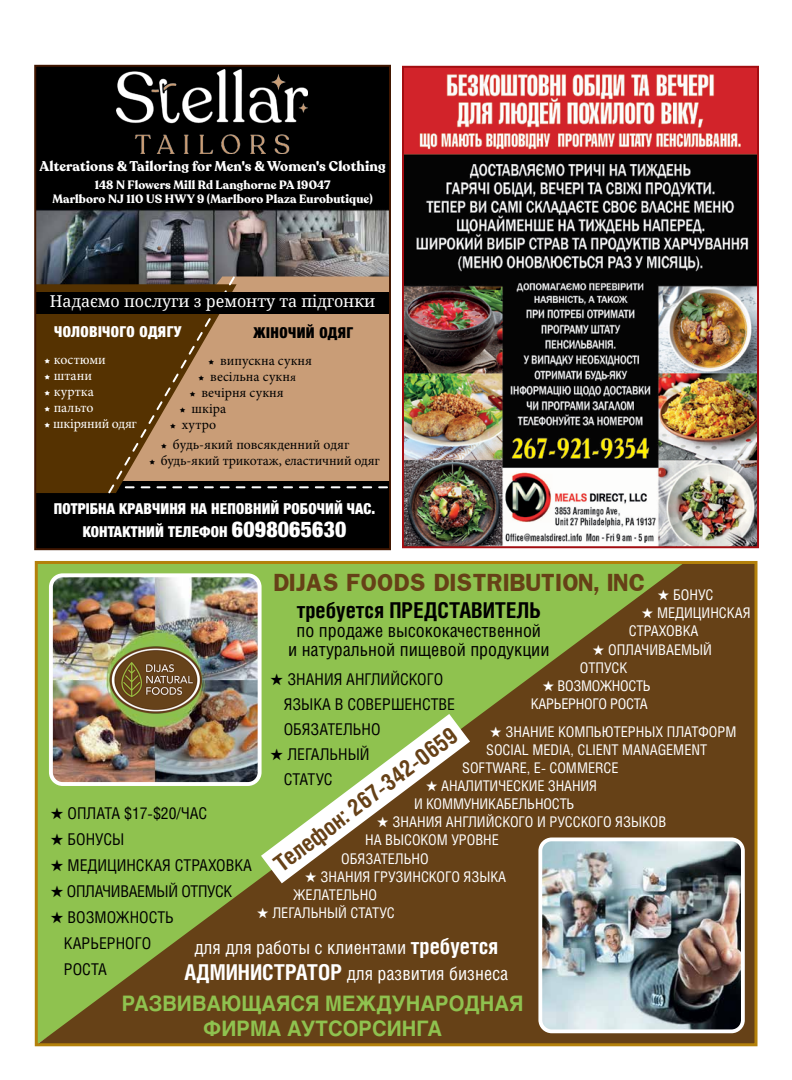
<style>
.page{position:relative;width:792px;height:1080px;background:#fff}
.page>*{position:absolute;margin:0;border:0;box-sizing:border-box;transform-origin:0 0}
.t1{font:700 23.3px "Helios Cond";color:#664117}
.t2{font:700 21.8px "Helios Cond";color:#000}
.t3{font:700 21.2px/25.4px "Helios";color:#8fc24f;text-align:center;scale:.95 1}
.t4{font:700 21.1px "Franklin";color:#664117}
.t5{font:18.6px/26.2px "Helios Cond";color:#fff;text-align:center}
.t6{font:18.6px/19px "Helios Cond";color:#000;text-align:center}
.t7{font:16.3px "Noto Serif";color:#fff}
.t8{font:16.2px/25px "Helios Cond";color:#000}
.t9{font:16.2px "Helios Cond";letter-spacing:-.02em;color:#000}
.t10{font:900 condensed 15px/23px "Helvetica Neue";letter-spacing:.01em;color:#fff;text-align:center}
.t11{font:900 condensed 15px "Helvetica Neue";letter-spacing:.03em;color:#fff}
.t12{font:900 condensed 15px "Helvetica Neue";letter-spacing:.03em;color:#000}
.t13{font:14.7px/18.1px "Helios Cond";color:#fff}
.t14{font:14.7px/18.1px "Helios Cond";letter-spacing:-.02em;color:#fff;text-align:right}
.t15{font:14px/16px "Minion Pro";color:#000}
.t16{font:700 14px "Recoleta";letter-spacing:.01em;color:#fff}
.t17{font:14px/16px "Minion Pro";color:#fff}
.t18{font:700 12px/14px "Recoleta";letter-spacing:.01em;color:#fff;text-align:center}
.s1{font-size:12px}
.s2{font-size:22px}
.s3{font-weight:700;font-size:21.8px}
</style>
<div class="page">
<img style="left:405px;top:69px;width:351px;height:476px">
<div style="left:402px;top:66px;width:357px;height:482px;border:2px solid #a30d11"></div>
<img style="left:37px;top:209px;width:351px;height:68px">
<div style="left:35px;top:481px;width:355px;height:68px;background:#000"></div>
<div style="left:37px;top:284px;width:70px;height:209px;background:#553201"></div>
<div style="left:35px;top:293px;width:355px;height:21px;background:#000"></div>
<div style="left:35px;top:66px;width:355px;height:143px;background:#000"></div>
<img style="left:117px;top:70px;width:190px;height:84px">
<div style="left:34px;top:65px;width:357px;height:485px;border:2px solid #401600"></div>
<svg style="left:39px;top:565px;width:715px;height:477px;background:#76762e"></svg>
<img style="left:51px;top:575px;width:209px;height:209px">
<div style="left:49px;top:573px;width:213px;height:213px;border:4px solid #fff;border-radius:12px"></div>
<img style="left:106px;top:642px;width:98px;height:77px">
<svg style="left:261px;top:714px;width:209px;height:169px"></svg>
<img style="left:540px;top:839px;width:203px;height:192px">
<div style="left:538px;top:838px;width:207px;height:195px;border:4px solid #fff;border-radius:11px"></div>
<div style="left:35px;top:561px;width:723px;height:485px;border:3px solid #b4810b"></div>
<svg style="left:107px;top:275px;width:280px;height:219px;background:#916f4e"></svg>
<svg style="left:45px;top:358px;width:5px;height:5px"></svg>
<svg style="left:45px;top:374px;width:5px;height:5px"></svg>
<svg style="left:45px;top:390px;width:5px;height:5px"></svg>
<svg style="left:45px;top:406px;width:5px;height:5px"></svg>
<svg style="left:45px;top:422px;width:5px;height:5px"></svg>
<p class="t16" style="left:40px;top:157px;width:348px">Alterations &amp; Tailoring for Men's &amp; Women's Clothing</p>
<p class="t18" style="left:53px;top:178px;width:322px">148 N Flowers Mill Rd Langhorne PA 19047<br>Marlboro NJ 110 US HWY 9 (Marlboro Plaza Eurobutique)</p>
<p class="t7" style="left:50px;top:290px;width:327px">Надаємо послуги з ремонту та підгонки</p>
<p class="t12" style="left:254px;top:320px;width:101px">ЖІНОЧИЙ ОДЯГ</p>
<p class="t15" style="left:220px;top:353px;width:93px">випускна сукня</p>
<p class="t15" style="left:210px;top:369px;width:87px">весільна сукн<span class="s1">я</span></p>
<p class="t15" style="left:201px;top:385px;width:84px">вечірня сукня</p>
<p class="t15" style="left:192px;top:401px;width:36px">шкіра</p>
<p class="t15" style="left:182px;top:417px;width:36px">хутро</p>
<p class="t15" style="left:161px;top:437px;width:221px;text-indent:12px">будь-який повсякденний одяг будь-який трикотаж, еластичний одяг</p>
<p class="t11" style="left:54px;top:319px;width:129px">ЧОЛОВІЧОГО ОДЯГУ</p>
<p class="t17" style="left:53px;top:352px;width:85px">костюми штани<br>куртка<br>пальто шкіряний одяг</p>
<p class="t10" style="left:54px;top:496px;width:323px">ПОТРІБНА КРАВЧИНЯ НА НЕПОВНИЙ РОБОЧИЙ ЧАС.<br>КОНТАКТНИЙ ТЕЛЕФОН <span class="s2">6098065630</span></p>
<h3 class="t4" style="left:273px;top:568px;width:373px">DIJAS FOODS DISTRIBUTION, INC</h3>
<h2 class="t2" style="left:297px;top:597px;width:246px">требуется ПРЕДСТАВИТЕЛЬ</h2>
<p class="t6" style="left:288px;top:620px;width:263px">по продаже высококачественной<br>и натуральной пищевой продукции</p>
<p class="t13" style="left:658px;top:586px;width:57px">★ БОНУС</p>
<p class="t13" style="left:629px;top:604px;width:123px;text-indent:13px">★ МЕДИЦИНСКАЯ<br>СТРАХОВКА</p>
<p class="t13" style="left:580px;top:640px;width:134px;text-indent:13px">★ ОПЛАЧИВАЕМЫЙ<br>ОТПУСК</p>
<p class="t14" style="left:531px;top:676px;width:122px">★ ВОЗМОЖНОСТЬ<br>КАРЬЕРНОГО РОСТА</p>
<p class="t8" style="left:284px;top:666px;width:173px;text-indent:-13px">★ ЗНАНИЯ АНГЛИЙСКОГО<br>ЯЗЫКА В СОВЕРШЕНСТВЕ<br>ОБЯЗАТЕЛЬНО</p>
<p class="t8" style="left:284px;top:741px;width:87px;text-indent:-13px">★ ЛЕГАЛЬНЫЙ<br>СТАТУС</p>
<h1 class="t1" style="left:268px;top:855px;width:225px;rotate:-37deg">Телефон: 267-342-0659</h1>
<p class="t13" style="left:490px;top:722px;width:248px">★ ЗНАНИЕ КОМПЬЮТЕРНЫХ ПЛАТФОРМ</p>
<p class="t13" style="left:486px;top:740px;width:223px">SOCIAL MEDIA, CLIENT MANAGEMENT</p>
<p class="t13" style="left:462px;top:759px;width:158px">SOFTWARE, E- COMMERCE</p>
<p class="t13" style="left:414px;top:777px;width:184px;text-indent:12px">★ АНАЛИТИЧЕСКИЕ ЗНАНИЯ<br>И КОММУНИКАБЕЛЬНОСТЬ</p>
<p class="t13" style="left:377px;top:813px;width:291px">★ ЗНАНИЯ АНГЛИЙСКОГО И РУССКОГО ЯЗЫКОВ</p>
<p class="t13" style="left:365px;top:831px;width:135px">НА ВЫСОКОМ УРОВНЕ</p>
<p class="t13" style="left:341px;top:849px;width:89px">ОБЯЗАТЕЛЬНО</p>
<p class="t13" style="left:293px;top:867px;width:215px;text-indent:12px">★ ЗНАНИЯ ГРУЗИНСКОГО ЯЗЫКА<br>ЖЕЛАТЕЛЬНО</p>
<p class="t13" style="left:257px;top:903px;width:139px">★ ЛЕГАЛЬНЫЙ СТАТУС</p>
<p class="t8" style="left:50px;top:800px;width:158px">★ ОПЛАТА $17-$20/ЧАС</p>
<p class="t8" style="left:50px;top:826px;width:75px">★ БОНУСЫ</p>
<p class="t8" style="left:50px;top:852px;width:203px">★ МЕДИЦИНСКАЯ СТРАХОВКА</p>
<p class="t9" style="left:50px;top:881px;width:183px">★ ОПЛАЧИВАЕМЫЙ ОТПУСК</p>
<p class="t8" style="left:64px;top:904px;width:112px;line-height:26px;text-indent:-13px">★ ВОЗМОЖНОСТЬ<br>КАРЬЕРНОГО<br>РОСТА</p>
<p class="t5" style="left:184px;top:934px;width:325px">для для работы с клиентами <span class="s3">требуется<br>АДМИНИСТРАТОР</span> для развития бизнеса</p>
<h3 class="t3" style="left:122px;top:990px;width:424px">РАЗВИВАЮЩАЯСЯ МЕЖДУНАРОДНАЯ<br>ФИРМА АУТСОРСИНГА</h3>
</div>
